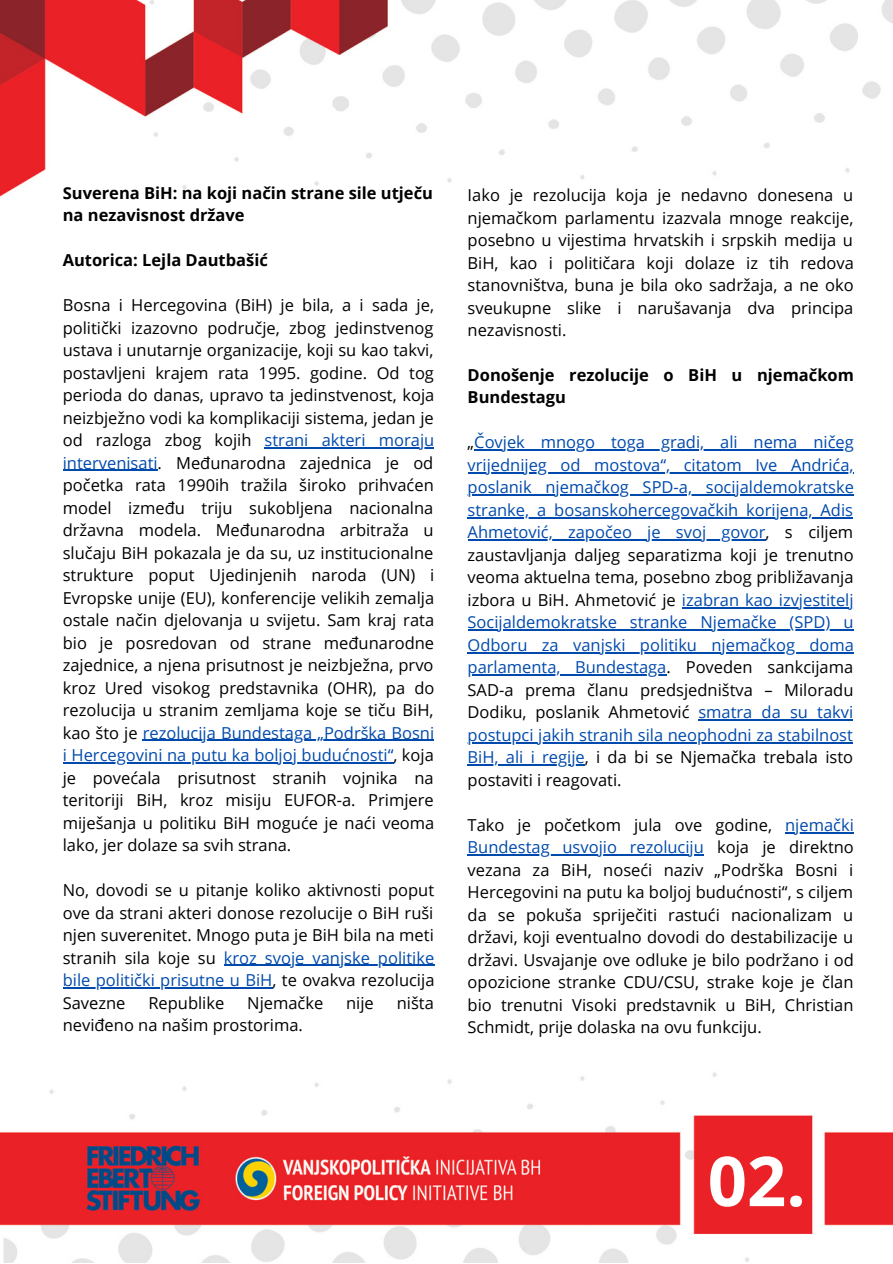
<style>
.page{position:relative;width:893px;height:1264px;background:#fff}
.page>*{position:absolute;margin:0;border:0;box-sizing:border-box;transform-origin:0 0}
.t1{font:700 68.7px "Open Sans";color:#fff}
.t2{font:16.5px/22.5px "Open Sans";color:#000;text-align:justify}
.t3{font:16.5px/22.5px "Open Sans";color:#004aad;text-align:justify}
.t4{font:700 16.5px/22.5px "Open Sans";color:#000}
.s1{color:#004aad}
.s2{color:#000}
</style>
<div class="page">
<img style="left:0;top:0;width:892px;height:1262px">
<div style="left:707px;top:1125px;width:96px;height:95px;background:#ea2228"></div>
<hr style="left:264px;top:447px;width:170px;height:1px;background:#004aad">
<hr style="left:63px;top:470px;width:95px;height:1px;background:#004aad">
<hr style="left:143px;top:739px;width:291px;height:2px;background:#004aad">
<hr style="left:63px;top:762px;width:330px;height:1px;background:#004aad">
<hr style="left:224px;top:964px;width:210px;height:1px;background:#004aad">
<hr style="left:63px;top:987px;width:209px;height:1px;background:#004aad">
<hr style="left:474px;top:449px;width:379px;height:2px;background:#004aad">
<hr style="left:467px;top:472px;width:386px;height:1px;background:#004aad">
<hr style="left:467px;top:494px;width:386px;height:1px;background:#004aad">
<hr style="left:467px;top:517px;width:386px;height:1px;background:#004aad">
<hr style="left:467px;top:539px;width:298px;height:1px;background:#004aad">
<hr style="left:682px;top:607px;width:171px;height:1px;background:#004aad">
<hr style="left:467px;top:629px;width:386px;height:1px;background:#004aad">
<hr style="left:467px;top:652px;width:386px;height:1px;background:#004aad">
<hr style="left:467px;top:674px;width:199px;height:1px;background:#004aad">
<hr style="left:698px;top:719px;width:155px;height:1px;background:#004aad">
<hr style="left:467px;top:742px;width:385px;height:1px;background:#004aad">
<hr style="left:467px;top:764px;width:117px;height:1px;background:#004aad">
<hr style="left:785px;top:832px;width:68px;height:1px;background:#004aad">
<hr style="left:467px;top:854px;width:236px;height:1px;background:#004aad">
<p class="t4" style="left:63px;top:181px;width:372px">Suverena BiH: na koji način strane sile utječu na nezavisnost države</p>
<p class="t4" style="left:63px;top:249px;width:206px">Autorica: Lejla Dautbašić</p>
<p class="t2" style="left:63px;top:294px;width:373px">Bosna i Hercegovina (BiH) je bila, a i sada je, politički izazovno područje, zbog jedinstvenog ustava i unutarnje organizacije, koji su kao takvi, postavljeni krajem rata 1995. godine. Od tog perioda do danas, upravo ta jedinstvenost, koja neizbježno vodi ka komplikaciji sistema, jedan je od razloga zbog kojih <span class="s1">strani akteri moraju intervenisati</span>. Međunarodna zajednica je od početka rata 1990ih tražila široko prihvaćen model između triju sukobljena nacionalna državna modela. Međunarodna arbitraža u slučaju BiH pokazala je da su, uz institucionalne strukture poput Ujedinjenih naroda (UN) i Evropske unije (EU), konferencije velikih zemalja ostale način djelovanja u svijetu. Sam kraj rata bio je posredovan od strane međunarodne zajednice, a njena prisutnost je neizbježna, prvo kroz Ured visokog predstavnika (OHR), pa do rezolucija u stranim zemljama koje se tiču BiH, kao što je <span class="s1">rezolucija Bundestaga „Podrška Bosni i Hercegovini na putu ka boljoj budućnosti“</span>, koja je povećala prisutnost stranih vojnika na teritoriji BiH, kroz misiju EUFOR-a. Primjere miješanja u politiku BiH moguće je naći veoma lako, jer dolaze sa svih strana.</p>
<p class="t2" style="left:63px;top:878px;width:373px">No, dovodi se u pitanje koliko aktivnosti poput ove da strani akteri donose rezolucije o BiH ruši njen suverenitet. Mnogo puta je BiH bila na meti stranih sila koje su <span class="s1">kroz svoje vanjske politike bile politički prisutne u BiH</span>, te ovakva rezolucija Savezne</p>
<p class="t2" style="left:148px;top:990px;width:77px">Republike</p>
<p class="t2" style="left:247px;top:990px;width:78px">Njemačke</p>
<p class="t2" style="left:346px;top:990px;width:29px">nije</p>
<p class="t2" style="left:396px;top:990px;width:39px">ništa</p>
<p class="t2" style="left:63px;top:1013px;width:242px">neviđeno na našim prostorima.</p>
<p class="t2" style="left:467px;top:183px;width:388px">Iako je rezolucija koja je nedavno donesena u njemačkom parlamentu izazvala mnoge reakcije, posebno u vijestima hrvatskih i srpskih medija u BiH, kao i političara koji dolaze iz tih redova stanovništva, buna je bila oko sadržaja, a ne oko sveukupne slike i narušavanja dva principa nezavisnosti.</p>
<p class="t4" style="left:467px;top:363px;width:388px">Donošenje rezolucije o BiH u njemačkom<br>Bundestagu</p>
<p class="t3" style="left:467px;top:431px;width:388px"><span class="s2">„</span>Čovjek mnogo toga gradi, ali nema ničeg vrijednijeg od mostova“, citatom Ive Andrića, poslanik njemačkog SPD-a, socijaldemokratske stranke, a bosanskohercegovačkih korijena, Adis Ahmetović, započeo je svoj govor<span class="s2">, s ciljem zaustavljanja daljeg separatizma koji je trenutno veoma aktuelna tema, posebno zbog približavanja izbora u BiH. Ahmetović je</span> izabran kao izvjestitelj Socijaldemokratske stranke Njemačke (SPD) u Odboru za vanjski politiku njemačkog doma parlamenta, Bundestaga<span class="s2">. Poveden sankcijama SAD-a prema članu predsjedništva – Miloradu Dodiku, poslanik Ahmetović</span> smatra da su takvi postupci jakih stranih sila neophodni za stabilnost BiH, ali i regije<span class="s2">, i da bi se Njemačka trebala isto postaviti i reagovati.</span></p>
<p class="t2" style="left:467px;top:813px;width:388px">Tako je početkom jula ove godine, <span class="s1">njemački Bundestag usvojio rezoluciju</span> koja je direktno vezana za BiH, noseći naziv „Podrška Bosni i Hercegovini na putu ka boljoj budućnosti“, s ciljem da se pokuša spriječiti rastući nacionalizam u državi, koji eventualno dovodi do destabilizacije u državi. Usvajanje ove odluke je bilo podržano i od opozicione stranke CDU/CSU, strake koje je član bio trenutni Visoki predstavnik u BiH, Christian Schmidt, prije dolaska na ovu funkciju.</p>
<h1 class="t1" style="left:707px;top:1132px;width:100px">02.</h1>
</div>
